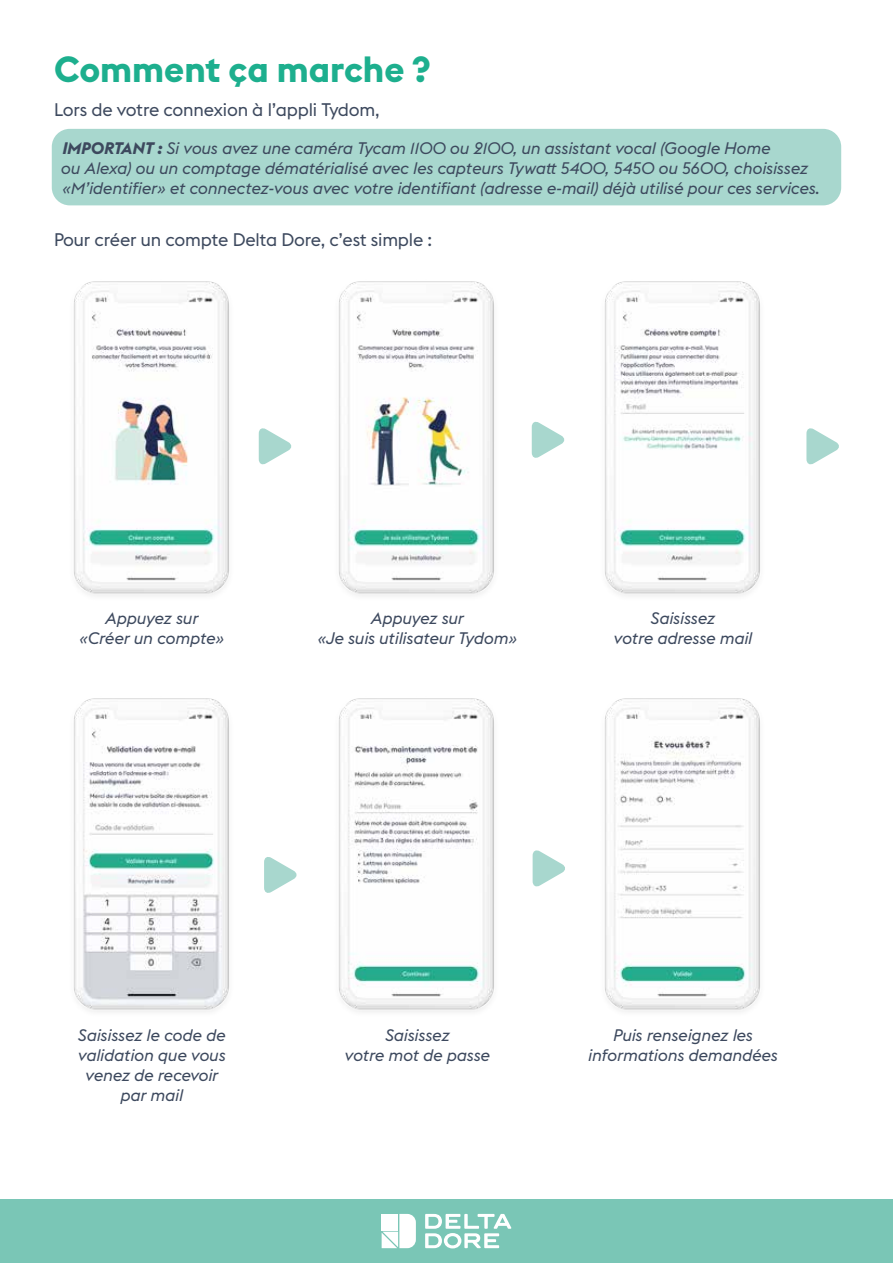
<style>
.page{position:relative;width:893px;height:1263px;background:#fff}
.page>*{position:absolute;margin:0;border:0;box-sizing:border-box;transform-origin:0 0}
.t1{font:700 36px "Euclid Flex";color:#1daf8e}
.t2{font:18px "Euclid Flex";letter-spacing:-.01em;color:#3d495e}
.t3{font:italic 16.5px/19.8px "Euclid Flex";color:#3d495e;text-align:center}
.s1{font-weight:700}
</style>
<div class="page">
<img style="left:74px;top:281px;width:155px;height:315px">
<img style="left:339px;top:281px;width:155px;height:315px">
<div style="left:52px;top:129px;width:789px;height:76px;background:#a8d7ce;border-radius:18px"></div>
<svg style="left:259px;top:428px;width:33px;height:37px"></svg>
<svg style="left:532px;top:421px;width:33px;height:37px"></svg>
<svg style="left:806px;top:428px;width:33px;height:37px"></svg>
<svg style="left:264px;top:857px;width:33px;height:36px"></svg>
<svg style="left:533px;top:850px;width:32px;height:37px"></svg>
<div style="left:0;top:1199px;width:893px;height:64px;background:#7ac6b6"></div>
<svg style="left:425px;top:1214px;width:86px;height:34px"></svg>
<svg style="left:382px;top:1214px;width:34px;height:34px"></svg>
<img style="left:605px;top:281px;width:155px;height:315px">
<img style="left:74px;top:698px;width:155px;height:314px">
<img style="left:339px;top:698px;width:155px;height:314px">
<img style="left:605px;top:698px;width:155px;height:314px">
<h1 class="t1" style="left:54px;top:48px;width:377px">Comment ça marche ?</h1>
<p class="t2" style="left:54px;top:100px;width:327px">Lors de votre connexion à l’appli Tydom,</p>
<p class="t3" style="left:60px;top:138px;width:760px;text-align:left"><span class="s1">IMPORTANT :</span> Si vous avez une caméra Tycam 1100 ou 2100, un assistant vocal (Google Home<br>ou Alexa) ou un comptage dématérialisé avec les capteurs Tywatt 5400, 5450 ou 5600, choisissez «M’identifier» et connectez-vous avec votre identifiant (adresse e-mail) déjà utilisé pour ces services.</p>
<p class="t2" style="left:54px;top:229px;width:380px">Pour créer un compte Delta Dore, c’est simple :</p>
<p class="t3" style="left:79px;top:609px;width:146px">Appuyez sur «Créer un compte»</p>
<p class="t3" style="left:317px;top:609px;width:200px">Appuyez sur<br>«Je suis utilisateur Tydom»</p>
<p class="t3" style="left:613px;top:609px;width:140px">Saisissez<br>votre adresse mail</p>
<p class="t3" style="left:77px;top:1026px;width:149px">Saisissez le code de validation que vous venez de recevoir par mail</p>
<p class="t3" style="left:587px;top:1026px;width:191px">Puis renseignez les informations demandées</p>
<p class="t3" style="left:344px;top:1026px;width:147px">Saisissez<br>votre mot de passe</p>
</div>
